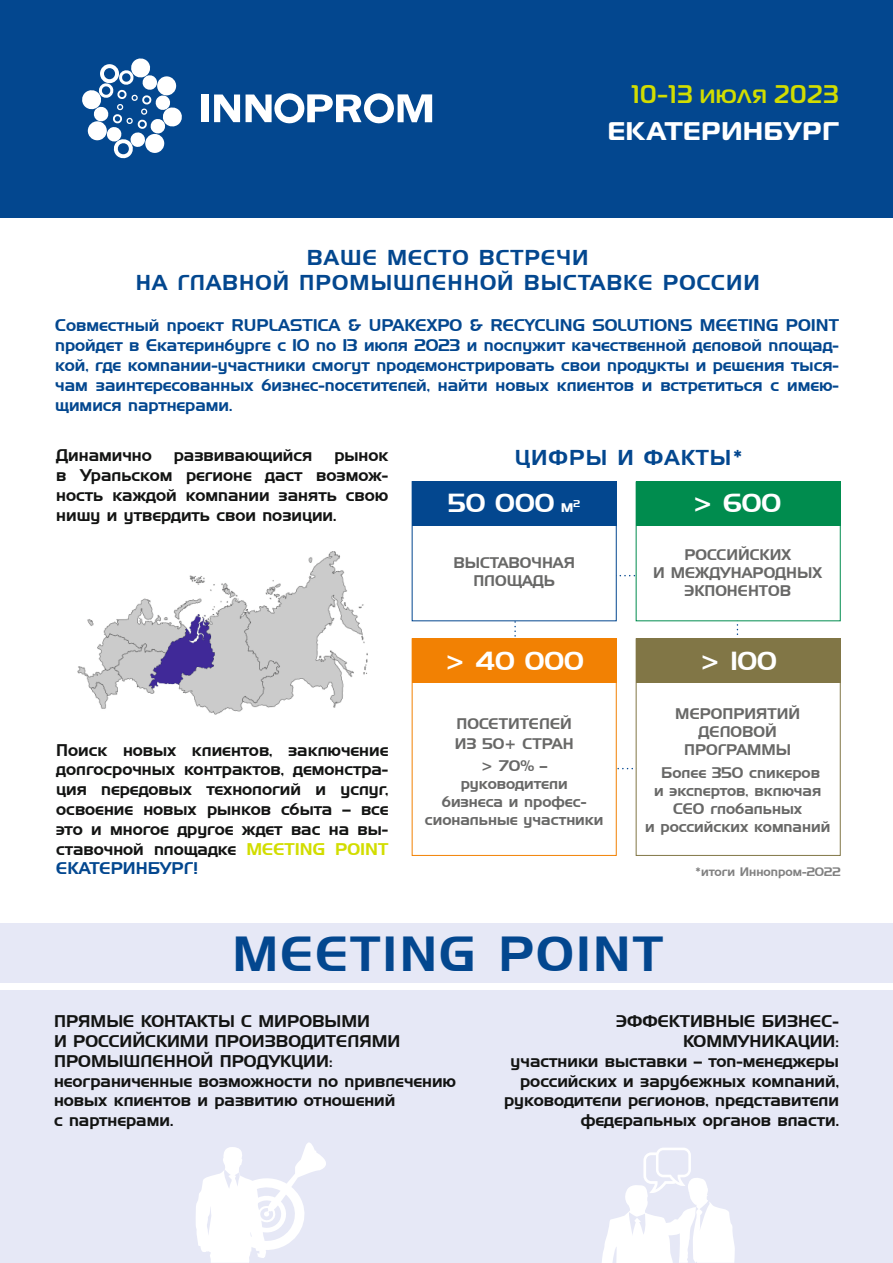
<style>
.page{position:relative;width:893px;height:1263px;background:#fff}
.page>*{position:absolute;margin:0;border:0;box-sizing:border-box;transform-origin:0 0}
.body_copy{font:48px "Handel Gothic TL";letter-spacing:.05em;color:#03478f}
.body_copy-2{font:25.5px "Handel Gothic TL";color:#fff}
.t1{font:500 25.5px "Magistral";letter-spacing:.02em;color:#d2dd00}
.t2{font:700 25.5px "Magistral";letter-spacing:.03em;color:#fff}
.body_copy-3{font:21px/25.5px "Handel Gothic TL";letter-spacing:.05em;color:#03478f;text-align:center}
.body_copy-4{font:16.5px/19.8px "Handel Gothic TL";color:#131413;text-align:justify}
.body_copy-5{font:16.5px/19.8px "Handel Gothic TL";color:#03478f;text-align:justify}
.body_copy-6{font:15px/18px "Handel Gothic TL";color:#686867;text-align:center}
.body_copy-7{font:12px "Handel Gothic TL";color:#818181}
.s1{font-size:16.5px}
.s2{color:#d2dd00}
.s3{color:#03478f}
</style>
<div class="page">
<div style="left:0;top:0;width:893px;height:218px;background:#03478f"></div>
<svg style="left:82px;top:58px;width:100px;height:101px"></svg>
<div style="left:201px;top:95px;width:8px;height:27px;background:#fff"></div>
<svg style="left:214px;top:95px;width:26px;height:27px"></svg>
<svg style="left:246px;top:93px;width:186px;height:31px"></svg>
<svg style="left:514px;top:575px;width:224px;height:194px"></svg>
<div style="left:412px;top:638px;width:205px;height:218px;background:#fff;border:1px solid #f28103"></div>
<div style="left:636px;top:638px;width:205px;height:218px;background:#fff;border:1px solid #817646"></div>
<div style="left:412px;top:481px;width:205px;height:140px;background:#fff;border:1px solid #03478f"></div>
<div style="left:636px;top:482px;width:205px;height:139px;background:#fff;border:1px solid #008c4e"></div>
<div style="left:636px;top:482px;width:204px;height:44px;background:#008c4e"></div>
<div style="left:412px;top:482px;width:204px;height:44px;background:#03478f"></div>
<div style="left:412px;top:638px;width:204px;height:45px;background:#f28103"></div>
<div style="left:636px;top:638px;width:204px;height:45px;background:#817646"></div>
<img style="left:77px;top:551px;width:291px;height:164px">
<div style="left:0;top:990px;width:893px;height:273px;background:#e6e8f6"></div>
<div style="left:0;top:924px;width:893px;height:59px;background:#e6e8f6"></div>
<svg style="left:602px;top:1148px;width:133px;height:115px"></svg>
<svg style="left:196px;top:1142px;width:130px;height:121px"></svg>
<h2 class="t1" style="left:632px;top:78px;width:209px">10-13 июля 2023</h2>
<h2 class="t2" style="left:608px;top:115px;width:233px">ЕКАТЕРИНБУРГ</h2>
<p class="body_copy-3" style="left:136px;top:244px;width:625px">ВАШЕ МЕСТО ВСТРЕЧИ<br>НА ГЛАВНОЙ ПРОМЫШЛЕННОЙ ВЫСТАВКЕ РОССИИ</p>
<p class="body_copy-5" style="left:55px;top:315px;width:785px">Совместный проект RUPLASTICA &amp; UPAKEXPO &amp; RECYCLING SOLUTIONS MEETING POINT пройдет в Екатеринбурге с 10 по 13 июля 2023 и послужит качественной деловой площад&shy;кой, где компании-участники смогут продемонстрировать свои продукты и решения тыся&shy;чам заинтересованных бизнес-посетителей, найти новых клиентов и встретиться с имею&shy;щимися партнерами.</p>
<p class="body_copy-4" style="left:56px;top:445px;width:97px">Динамично</p>
<p class="body_copy-4" style="left:174px;top:445px;width:140px">развивающийся</p>
<p class="body_copy-4" style="left:334px;top:445px;width:56px">рынок</p>
<p class="body_copy-3" style="left:515px;top:444px;width:230px">ЦИФРЫ И ФАКТЫ*</p>
<p class="body_copy-4" style="left:56px;top:465px;width:334px">в Уральском регионе даст возмож&shy;ность каждой компании занять свою нишу и утвердить свои позиции.</p>
<p class="body_copy-2" style="left:448px;top:487px;width:133px">50 000 <span class="s1">м</span><sup>2</sup></p>
<p class="body_copy-2" style="left:692px;top:486px;width:91px">&gt; 600</p>
<p class="body_copy-6" style="left:453px;top:553px;width:123px">ВЫСТАВОЧНАЯ<br>ПЛОЩАДЬ</p>
<p class="body_copy-6" style="left:653px;top:546px;width:170px">РОССИЙСКИХ<br>И МЕЖДУНАРОДНЫХ<br>ЭКПОНЕНТОВ</p>
<p class="body_copy-4" style="left:56px;top:739px;width:334px">Поиск новых клиентов, заключение долгосрочных контрактов, демонстра&shy;ция передовых технологий и услуг, освоение новых рынков сбыта – все это и многое другое ждет вас на вы&shy;ставочной площадке <span class="s2">MEETING POINT </span><span class="s3">ЕКАТЕРИНБУРГ!</span></p>
<p class="body_copy-2" style="left:444px;top:644px;width:141px">&gt; 40 000</p>
<p class="body_copy-2" style="left:700px;top:644px;width:79px">&gt; 100</p>
<p class="body_copy-6" style="left:455px;top:713px;width:120px;line-height:19.8px;text-align:left">ПОСЕТИТЕЛЕЙ<br>ИЗ 50+ СТРАН</p>
<p class="body_copy-6" style="left:425px;top:756px;width:180px">&gt; 70% –<br>руководители<br>бизнеса и профес&shy;сиональные участники</p>
<p class="body_copy-6" style="left:675px;top:705px;width:126px">МЕРОПРИЯТИЙ<br>ДЕЛОВОЙ<br>ПРОГРАММЫ</p>
<p class="body_copy-6" style="left:645px;top:763px;width:187px">Более 350 спикеров<br>и экспертов, включая<br>СЕО глобальных<br>и российских компаний</p>
<p class="body_copy-7" style="left:695px;top:864px;width:147px">*итоги Иннопром-2022</p>
<p class="body_copy" style="left:232px;top:923px;width:432px">MEETING POINT</p>
<p class="body_copy-4" style="left:54px;top:1011px;width:348px;text-align:left">ПРЯМЫЕ КОНТАКТЫ С МИРОВЫМИ<br>И РОССИЙСКИМИ ПРОИЗВОДИТЕЛЯМИ<br>ПРОМЫШЛЕННОЙ ПРОДУКЦИИ:</p>
<p class="body_copy-4" style="left:54px;top:1070px;width:404px;text-align:left">неограниченные возможности по привлечению новых клиентов и развитию отношений<br>с партнерами.</p>
<p class="body_copy-4" style="left:616px;top:1011px;width:225px;text-align:right">ЭФФЕКТИВНЫЕ БИЗНЕС-<br>КОММУНИКАЦИИ:</p>
<p class="body_copy-4" style="left:504px;top:1051px;width:336px;text-align:right">участники выставки – топ-менеджеры российских и зарубежных компаний, руководители регионов, представители федеральных органов власти.</p>
</div>
